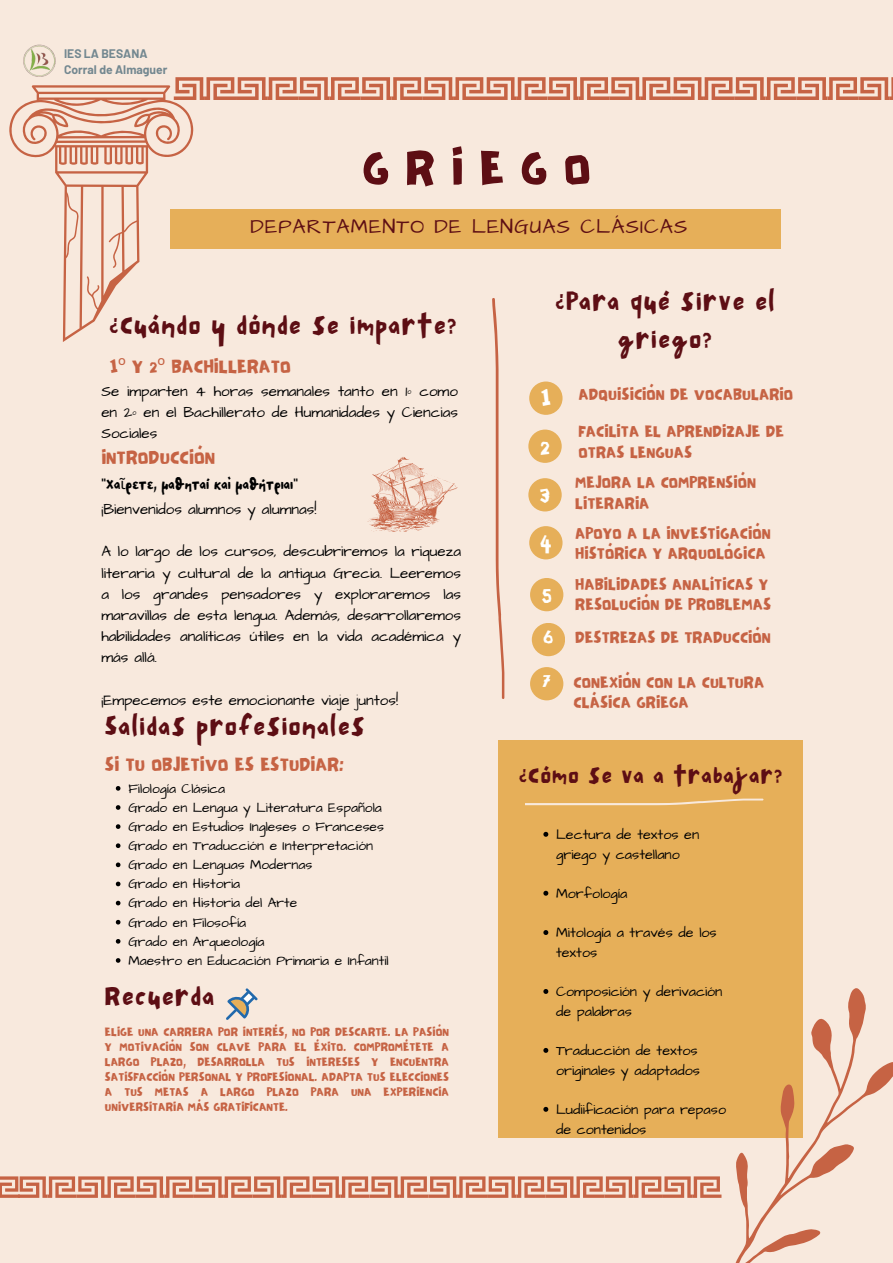
<style>
.page{position:relative;width:893px;height:1263px;background:#f8e9dd}
.page>*{position:absolute;margin:0;border:0;box-sizing:border-box;transform-origin:0 0}
.t1{font:52.35px "NF PAGKAKI Regular";letter-spacing:.3em;color:#5d0e14}
.t2{font:27.53px/38.2px "NF PAGKAKI Regular";letter-spacing:.05em;color:#5d0e14;text-align:center}
.t3{font:25.5px "NF PAGKAKI Regular";color:#fff}
.t4{font:24.08px "NF PAGKAKI Regular";letter-spacing:.05em;color:#5d0e14}
.t5{font:20.7px "NF PAGKAKI Regular";color:#c66344}
.t6{font:20.7px "Architects Daughter";letter-spacing:.05em;color:#5d0e14}
.t7{font:19.35px "NF PAGKAKI Regular";color:#fff}
.t8{font:17.92px/20.2px "NF PAGKAKI Regular";color:#c66344}
.t9{font:15.15px/21.1px "Architects Daughter";color:#000;text-align:justify}
.t10{font:15.15px "NF PAGKAKI Regular";color:#000}
.t11{font:14.25px/19.6px "Architects Daughter";color:#000}
.t12{font:13.8px "Architects Daughter";color:#000}
.t13{font:13.12px/15px "NF PAGKAKI Regular";color:#c66344;text-align:justify}
.t14{font:700 12.15px "Barlow";color:#365b6d}
.s1{font-family:"Noto Sans"}
</style>
<div class="page">
<svg style="left:175px;top:77px;width:718px;height:23px"></svg>
<svg style="left:0;top:1176px;width:721px;height:22px"></svg>
<div style="left:529px;top:381px;width:33px;height:34px;background:#e6af59;border-radius:50%"></div>
<div style="left:498px;top:740px;width:305px;height:397px;background:#e6af59"></div>
<div style="left:171px;top:210px;width:610px;height:39px;background:#e6af59"></div>
<svg style="left:9px;top:85px;width:185px;height:257px"></svg>
<svg style="left:86px;top:276px;width:14px;height:34px"></svg>
<svg style="left:108px;top:220px;width:31px;height:48px"></svg>
<svg style="left:65px;top:191px;width:14px;height:68px"></svg>
<svg style="left:492px;top:298px;width:12px;height:401px"></svg>
<div style="left:528px;top:430px;width:34px;height:33px;background:#e6af59;border-radius:50%"></div>
<svg style="left:543px;top:832px;width:5px;height:5px"></svg>
<svg style="left:543px;top:891px;width:5px;height:5px"></svg>
<svg style="left:543px;top:930px;width:5px;height:5px"></svg>
<svg style="left:543px;top:989px;width:5px;height:5px"></svg>
<svg style="left:543px;top:1048px;width:5px;height:5px"></svg>
<svg style="left:543px;top:1107px;width:5px;height:5px"></svg>
<svg style="left:525px;top:798px;width:238px;height:8px"></svg>
<svg style="left:724px;top:988px;width:169px;height:275px"></svg>
<div style="left:530px;top:578px;width:33px;height:33px;background:#e6af59;border-radius:50%"></div>
<img style="left:23px;top:45px;width:33px;height:32px">
<div style="left:528px;top:478px;width:34px;height:33px;background:#e6af59;border-radius:50%"></div>
<div style="left:529px;top:526px;width:33px;height:33px;background:#e6af59;border-radius:50%"></div>
<div style="left:532px;top:623px;width:33px;height:33px;background:#e6af59;border-radius:50%"></div>
<div style="left:530px;top:667px;width:33px;height:33px;background:#e6af59;border-radius:50%"></div>
<svg style="left:367px;top:457px;width:91px;height:75px"></svg>
<svg style="left:226px;top:988px;width:31px;height:32px"></svg>
<svg style="left:116px;top:786px;width:4px;height:5px"></svg>
<svg style="left:116px;top:805px;width:4px;height:5px"></svg>
<svg style="left:116px;top:824px;width:4px;height:5px"></svg>
<svg style="left:116px;top:843px;width:4px;height:5px"></svg>
<svg style="left:116px;top:862px;width:4px;height:5px"></svg>
<svg style="left:116px;top:882px;width:4px;height:4px"></svg>
<svg style="left:116px;top:901px;width:4px;height:4px"></svg>
<svg style="left:116px;top:920px;width:4px;height:4px"></svg>
<svg style="left:116px;top:939px;width:4px;height:5px"></svg>
<svg style="left:116px;top:958px;width:4px;height:5px"></svg>
<p class="t14" style="left:64px;top:46px;width:85px">IES LA BESANA</p>
<p class="t14" style="left:64px;top:62px;width:105px">Corral de Almaguer</p>
<p class="t1" style="left:362px;top:136px;width:230px">GRIEGO</p>
<p class="t6" style="left:251px;top:213px;width:438px">DEPARTAMENTO DE LENGUAS CLÁSICAS</p>
<p class="t2" style="left:109px;top:306px;width:349px">¿Cuándo y dónde se imparte?</p>
<p class="t5" style="left:109px;top:354px;width:183px">1<span class="s1">º</span> Y 2<span class="s1">º</span> BACHILLERATO</p>
<p class="t9" style="left:101px;top:381px;width:358px">Se imparten 4 horas semanales tanto en 1º como en 2º en el Bachillerato de Humanidades y Ciencias Sociales</p>
<h6 class="t5" style="left:101px;top:445px;width:115px">INTRODUCCIÓN</h6>
<p class="t10" style="left:101px;top:475px;width:198px">"Χα<span class="s1">ῖ</span>ρετε, μαθηταί καὶ μαθήτριαι"</p>
<p class="t9" style="left:101px;top:499px;width:217px">¡Bienvenidos alumnos y alumnas!</p>
<p class="t9" style="left:101px;top:541px;width:361px">A lo largo de los cursos, descubriremos la riqueza literaria y cultural de la antigua Grecia. Leeremos a los grandes pensadores y exploraremos las maravillas de esta lengua. Además, desarrollaremos habilidades analíticas útiles en la vida académica y más allá.</p>
<p class="t9" style="left:101px;top:690px;width:298px">¡Empecemos este emocionante viaje juntos!</p>
<h4 class="t2" style="left:105px;top:706px;width:261px">Salidas profesionales</h4>
<h3 class="t5" style="left:105px;top:752px;width:240px">SI TU OBJETIVO ES ESTUDIAR:</h3>
<p class="t12" style="left:128px;top:779px;width:98px">Filología Clásica</p>
<p class="t12" style="left:128px;top:798px;width:255px">Grado en Lengua y Literatura Española</p>
<h6 class="t12" style="left:128px;top:817px;width:257px">Grado en Estudios Ingleses o Franceses</h6>
<p class="t12" style="left:128px;top:836px;width:246px">Grado en Traducción e Interpretación</p>
<h6 class="t12" style="left:128px;top:856px;width:185px">Grado en Lenguas Modernas</h6>
<p class="t12" style="left:128px;top:875px;width:113px">Grado en Historia</p>
<h5 class="t12" style="left:128px;top:894px;width:170px">Grado en Historia del Arte</h5>
<p class="t12" style="left:128px;top:913px;width:119px">Grado en Filosofía</p>
<h5 class="t12" style="left:128px;top:932px;width:138px">Grado en Arqueología</h5>
<h2 class="t12" style="left:128px;top:951px;width:262px">Maestro en Educación Primaria e Infantil</h2>
<p class="t2" style="left:105px;top:977px;width:111px">Recuerda</p>
<p class="t13" style="left:105px;top:1024px;width:346px">ELIGE UNA CARRERA POR INTERÉS, NO POR DESCARTE. LA PASIÓN Y MOTIVACIÓN SON CLAVE PARA EL ÉXITO. COMPROMÉTETE A LARGO PLAZO, DESARROLLA TUS INTERESES Y ENCUENTRA SATISFACCIÓN PERSONAL Y PROFESIONAL. ADAPTA TUS ELECCIONES A TUS METAS A LARGO PLAZO PARA UNA EXPERIENCIA UNIVERSITARIA MÁS GRATIFICANTE.</p>
<p class="t2" style="left:555px;top:281px;width:221px">¿Para qué sirve el griego?</p>
<h3 class="t3" style="left:540px;top:382px;width:12px">1</h3>
<p class="t8" style="left:578px;top:384px;width:216px">ADQUISICIÓN DE VOCABULARIO</p>
<p class="t3" style="left:540px;top:431px;width:11px">2</p>
<h2 class="t3" style="left:539px;top:479px;width:12px">3</h2>
<h5 class="t3" style="left:540px;top:527px;width:13px">4</h5>
<h2 class="t3" style="left:541px;top:579px;width:12px">5</h2>
<p class="t8" style="left:578px;top:421px;width:207px">FACILITA EL APRENDIZAJE DE<br>OTRAS LENGUAS</p>
<p class="t8" style="left:575px;top:472px;width:182px">MEJORA LA COMPRENSIÓN<br>LITERARIA</p>
<p class="t8" style="left:575px;top:523px;width:197px">APOYO A LA INVESTIGACIÓN<br>HISTÓRICA Y ARQUOLÓGICA</p>
<p class="t8" style="left:575px;top:573px;width:197px">HABILIDADES ANALÍTICAS Y<br>RESOLUCIÓN DE PROBLEMAS</p>
<p class="t7" style="left:543px;top:625px;width:12px">6</p>
<h6 class="t8" style="left:575px;top:627px;width:197px">DESTREZAS DE TRADUCCIÓN</h6>
<p class="t7" style="left:542px;top:669px;width:10px">7</p>
<h6 class="t8" style="left:573px;top:671px;width:192px">CONEXIÓN CON LA CULTURA<br>CLÁSICA GRIEGA</h6>
<p class="t4" style="left:519px;top:760px;width:265px">¿Cómo se va a trabajar?</p>
<p class="t11" style="left:556px;top:825px;width:145px">Lectura de textos en griego y castellano</p>
<p class="t11" style="left:556px;top:884px;width:73px">Morfología</p>
<p class="t11" style="left:556px;top:923px;width:162px">Mitología a través de los textos</p>
<h1 class="t11" style="left:556px;top:982px;width:168px">Composición y derivación de palabras</h1>
<h3 class="t11" style="left:556px;top:1041px;width:145px">Traducción de textos originales y adaptados</h3>
<p class="t11" style="left:556px;top:1100px;width:171px">Ludiificación para repaso de contenidos</p>
</div>
